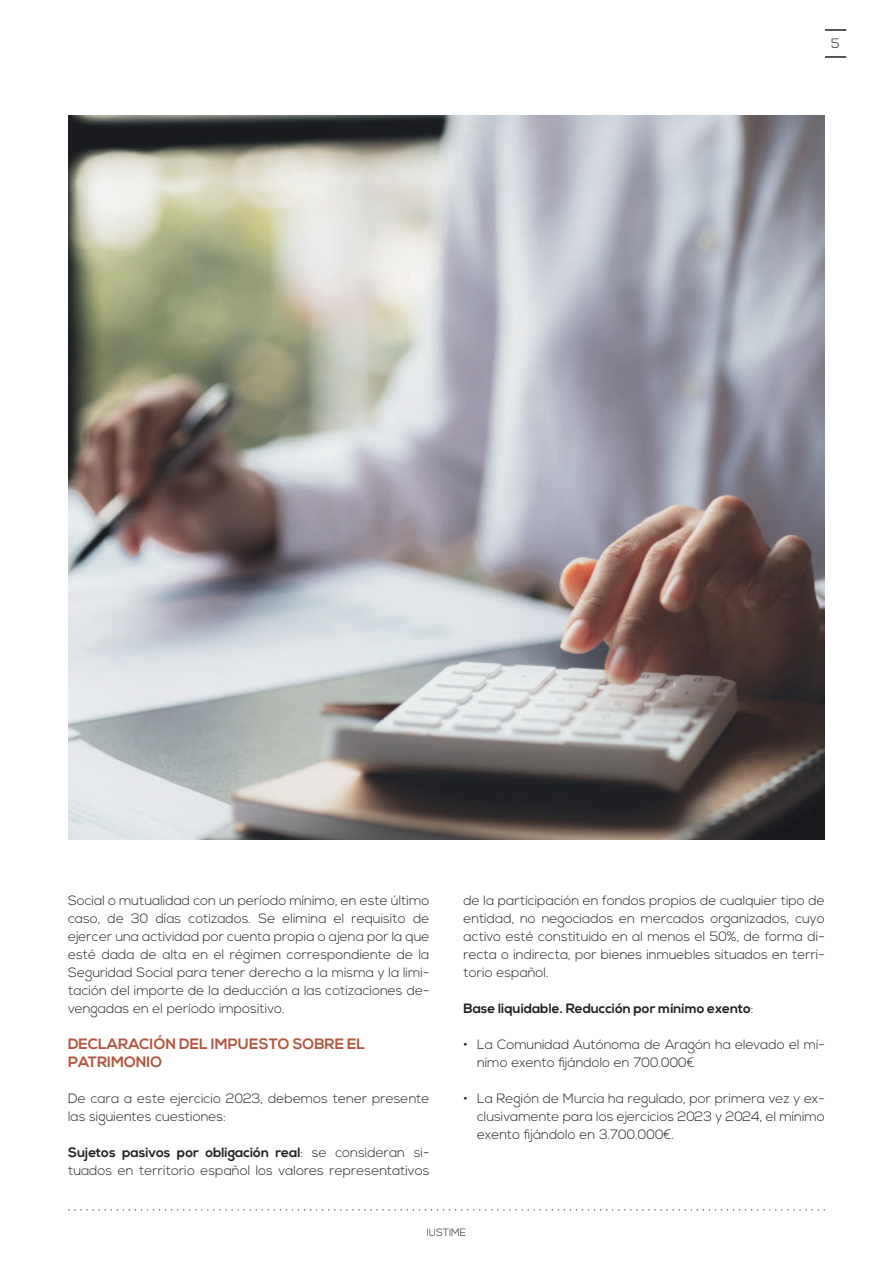
<style>
.page{position:relative;width:893px;height:1263px;background:#fff}
.page>*{position:absolute;margin:0;border:0;box-sizing:border-box;transform-origin:0 0}
.t1{font:700 15px/18px "Nexa";color:#b25742}
.t2{font:300 13.5px/18px "Nexa";color:#231f20;text-align:justify}
.t3{font:700 13.5px "Nexa";color:#231f20}
.t4{font:300 10.5px "Nexa";color:#231f20}
.s1{font-weight:700}
.s2{font-weight:300}
</style>
<div class="page">
<hr style="left:0;top:156px;width:1px;height:376px;background:#a94331">
<hr style="left:0;top:115px;width:1px;height:41px;background:#981316">
<hr style="left:825px;top:29px;width:21px;height:2px;background:#231f20">
<hr style="left:825px;top:56px;width:21px;height:2px;background:#231f20">
<svg style="left:69px;top:1209px;width:755px;height:1px"></svg>
<img style="left:68px;top:116px;width:757px;height:724px">
<p class="t2" style="left:831px;top:35px;width:10px">5</p>
<p class="t2" style="left:68px;top:892px;width:363px">Social o mutualidad con un período mínimo, en este último caso, de 30 días cotizados. Se elimina el requisito de ejercer una actividad por cuenta propia o ajena por la que esté dada de alta en el régimen correspondiente de la Seguridad Social para tener derecho a la misma y la limi&shy;tación del importe de la deducción a las cotizaciones de&shy;vengadas en el período impositivo.</p>
<p class="t1" style="left:68px;top:1036px;width:299px">DECLARACIÓN DEL IMPUESTO SOBRE EL<br>PATRIMONIO</p>
<p class="t2" style="left:68px;top:1090px;width:363px">De cara a este ejercicio 2023, debemos tener presente las siguientes cuestiones:</p>
<p class="t2" style="left:68px;top:1144px;width:363px"><span class="s1">Sujetos pasivos por obligación real</span>: se consideran si&shy;tuados en territorio español los valores representativos</p>
<p class="t2" style="left:463px;top:892px;width:363px">de la participación en fondos propios de cualquier tipo de entidad, no negociados en mercados organizados, cuyo activo esté constituido en al menos el 50%, de forma di&shy;recta o indirecta, por bienes inmuebles situados en terri&shy;torio español.</p>
<p class="t3" style="left:463px;top:1002px;width:292px">Base liquidable. Reducción por mínimo exento<span class="s2">:</span></p>
<p class="t2" style="left:477px;top:1036px;width:349px;text-indent:-14px">• La Comunidad Autónoma de Aragón ha elevado el mí&shy;nimo exento fijándolo en 700.000€</p>
<p class="t2" style="left:477px;top:1090px;width:349px;text-indent:-14px">• La Región de Murcia ha regulado, por primera vez y ex&shy;clusivamente para los ejercicios 2023 y 2024, el mínimo exento fijándolo en 3.700.000€.</p>
<p class="t4" style="left:427px;top:1228px;width:41px">IUSTIME</p>
</div>
